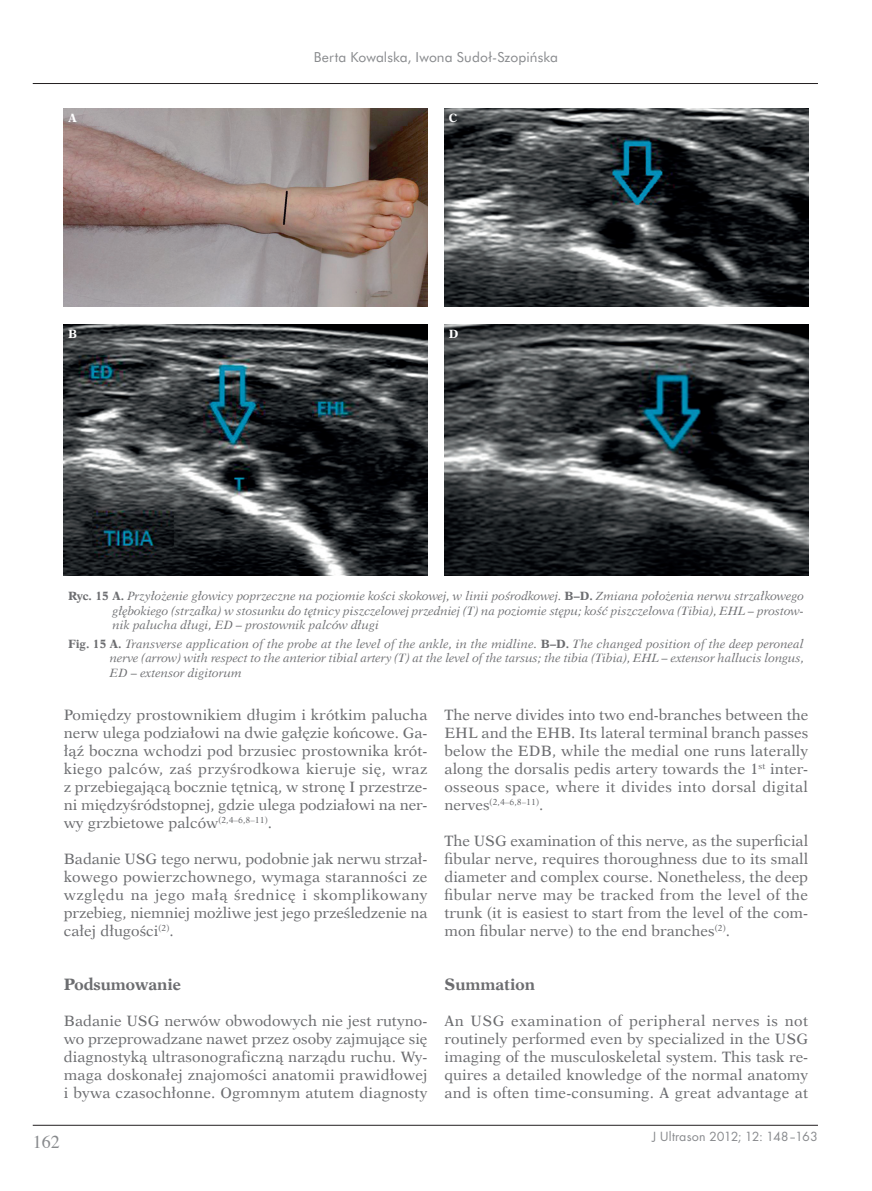
<style>
.page{position:relative;width:872px;height:1191px;background:#fff}
.page>*{position:absolute;margin:0;border:0;box-sizing:border-box;transform-origin:0 0}
.t1{font:18px "Times";color:#888a8d}
.t2{font:700 16.5px "Dutch 823 EU";color:#6c6d70}
.t3{font:15px/18px "Dutch 823 EU";color:#6c6d70;text-align:justify}
.t4{font:13.8px "Futura PL";letter-spacing:.01em;color:#888a8d}
.t5{font:13.8px "Pfutura";color:#888a8d}
.t6{font:italic 12px/14.4px "Dutch 823 EU";color:#6c6d70;text-align:justify}
.t7{font:700 12px "Dutch 823 EU";color:#fff}
.t8{font:8.7px "Dutch 823 EU";color:#6c6d70}
.s1{font-weight:700;font-style:normal}
.s2{font-size:15px}
</style>
<div class="page">
<hr style="left:33px;top:1125px;width:785px;height:1px;background:#231f20">
<hr style="left:33px;top:83px;width:785px;height:1px;background:#231f20">
<img style="left:64px;top:108px;width:363px;height:198px">
<img style="left:444px;top:109px;width:364px;height:197px">
<img style="left:444px;top:324px;width:364px;height:252px">
<img style="left:64px;top:324px;width:363px;height:252px">
<p class="t4" style="left:314px;top:51px;width:246px">Berta Kowalska, Iwona Sudoł-Szopiƒska</p>
<p class="t7" style="left:68px;top:110px;width:10px">A</p>
<p class="t7" style="left:449px;top:110px;width:10px">C</p>
<p class="t7" style="left:68px;top:326px;width:11px">B</p>
<p class="t7" style="left:449px;top:326px;width:11px">D</p>
<p class="t6" style="left:112px;top:588px;width:693px;text-indent:-44px"><span class="s1">Ryc. 15 A.</span> Przyłożenie głowicy poprzeczne na poziomie kości skokowej, w linii pośrodkowej. <span class="s1">B–D.</span> Zmiana położenia nerwu strzałkowego głębokiego (strzałka) w stosunku do tętnicy piszczelowej przedniej (T) na poziomie stępu; kość piszczelowa (Tibia), EHL – prostow&shy;nik palucha długi, ED – prostownik palców długi</p>
<p class="t6" style="left:110px;top:636px;width:695px;text-indent:-42px"><span class="s1">Fig. 15 A.</span> Transverse application of the probe at the level of the ankle, in the midline. <span class="s1">B–D.</span> The changed position of the deep peroneal nerve (arrow) with respect to the anterior tibial artery (T) at the level of the tarsus; the tibia (Tibia), EHL – extensor hallucis longus, ED – extensor digitorum</p>
<p class="t3" style="left:64px;top:706px;width:365px">Pomiędzy prostownikiem długim i krótkim palucha nerw ulega podziałowi na dwie gałęzie końcowe. Ga&shy;łąź boczna wchodzi pod brzusiec prostownika krót&shy;kiego palców, zaś przyśrodkowa kieruje się, wraz z przebiegającą bocznie tętnicą, w stronę I przestrze&shy;ni międzyśródstopnej, gdzie ulega podziałowi na ner&shy;wy grzbietowe palców<sup>(2,4–6,8–11)</sup>.</p>
<p class="t3" style="left:64px;top:850px;width:365px">Badanie USG tego nerwu, podobnie jak nerwu strzał&shy;kowego powierzchownego, wymaga staranności ze względu na jego małą średnicę i skomplikowany przebieg, niemniej możliwe jest jego prześledzenie na całej długości<sup>(2)</sup>.</p>
<p class="t2" style="left:64px;top:974px;width:119px">Podsumowanie</p>
<p class="t3" style="left:64px;top:1012px;width:365px">Badanie USG nerwów obwodowych nie jest rutyno&shy;wo przeprowadzane nawet przez osoby zajmujące się diagnostyką ultrasonograficzną narządu ruchu. Wy&shy;maga doskonałej znajomości anatomii prawidłowej i bywa czasochłonne. Ogromnym atutem diagnosty</p>
<p class="t3" style="left:444px;top:706px;width:365px">The nerve divides into two end-branches between the EHL and the EHB. Its lateral terminal branch passes below the EDB, while the medial one runs laterally along the dorsalis pedis artery towards the 1<sup>st</sup> inter&shy;osseous space, where it divides into dorsal digital</p>
<p class="t8" style="left:444px;top:797px;width:100px"><span class="s2">nerves</span>(2,4–6,8–11)<span class="s2">.</span></p>
<p class="t3" style="left:444px;top:832px;width:365px">The USG examination of this nerve, as the superficial fibular nerve, requires thoroughness due to its small diameter and complex course. Nonetheless, the deep fibular nerve may be tracked from the level of the trunk (it is easiest to start from the level of the com&shy;mon fibular nerve) to the end branches<sup>(2)</sup>.</p>
<p class="t2" style="left:444px;top:974px;width:92px">Summation</p>
<p class="t3" style="left:444px;top:1012px;width:365px">An USG examination of peripheral nerves is not routinely performed even by specialized in the USG imaging of the musculoskeletal system. This task re&shy;quires a detailed knowledge of the normal anatomy and is often time-consuming. A great advantage at</p>
<p class="t1" style="left:33px;top:1134px;width:28px">162</p>
<p class="t5" style="left:652px;top:1130px;width:167px">J Ultrason 2012; 12: 148–163</p>
</div>
